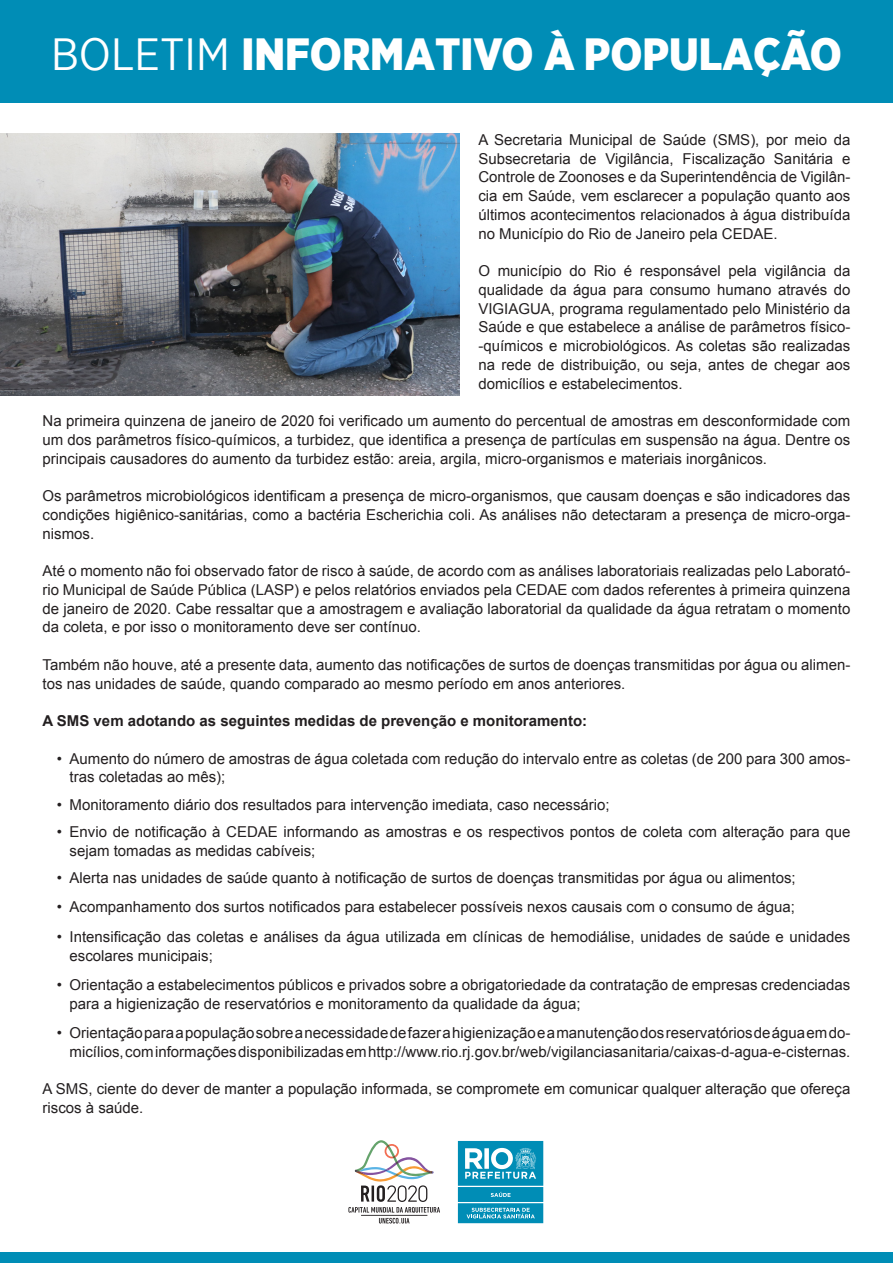
<style>
.page{position:relative;width:893px;height:1263px;background:#fff}
.page>*{position:absolute;margin:0;border:0;box-sizing:border-box;transform-origin:0 0}
.t1{font:900 45px "Gotham Narrow";color:#fff}
.t2{font:15px/18.8px "Arial";color:#231f20}
.t3{font:700 15px "Arial";color:#231f20}
.s1{font-weight:400}
</style>
<div class="page">
<div style="left:0;top:0;width:893px;height:102px;background:#008db6"></div>
<div style="left:0;top:1252px;width:893px;height:11px;background:#008db6"></div>
<svg style="left:348px;top:1140px;width:92px;height:84px"></svg>
<svg style="left:457px;top:1141px;width:87px;height:83px;background:#38a6c6"></svg>
<img style="left:0;top:134px;width:459px;height:261px">
<h1 class="t1" style="left:51px;top:25px;width:792px"><span class="s1">BOLETIM</span> INFORMATIVO À POPULAÇÃO</h1>
<p class="t2" style="left:478px;top:130px;width:374px;text-align:justify">A Secretaria Municipal de Saúde (SMS), por meio da Subsecretaria de Vigilância, Fiscalização Sanitária e Controle de Zoonoses e da Superintendência de Vigilân&shy;cia em Saúde, vem esclarecer a população quanto aos últimos acontecimentos relacionados à água distribuída no Município do Rio de Janeiro pela CEDAE.</p>
<p class="t2" style="left:478px;top:262px;width:374px;text-align:justify">O município do Rio é responsável pela vigilância da qualidade da água para consumo humano através do VIGIAGUA, programa regulamentado pelo Ministério da Saúde e que estabelece a análise de parâmetros físico--químicos e microbiológicos. As coletas são realizadas na rede de distribuição, ou seja, antes de chegar aos domicílios e estabelecimentos.</p>
<p class="t2" style="left:43px;top:412px;width:809px;text-align:justify">Na primeira quinzena de janeiro de 2020 foi verificado um aumento do percentual de amostras em desconformidade com um dos parâmetros físico-químicos, a turbidez, que identifica a presença de partículas em suspensão na água. Dentre os principais causadores do aumento da turbidez estão: areia, argila, micro-organismos e materiais inorgânicos.</p>
<p class="t2" style="left:43px;top:487px;width:809px;text-align:justify">Os parâmetros microbiológicos identificam a presença de micro-organismos, que causam doenças e são indicadores das condições higiênico-sanitárias, como a bactéria Escherichia coli. As análises não detectaram a presença de micro-orga&shy;nismos.</p>
<p class="t2" style="left:43px;top:562px;width:809px;text-align:justify">Até o momento não foi observado fator de risco à saúde, de acordo com as análises laboratoriais realizadas pelo Laborató&shy;rio Municipal de Saúde Pública (LASP) e pelos relatórios enviados pela CEDAE com dados referentes à primeira quinzena de janeiro de 2020. Cabe ressaltar que a amostragem e avaliação laboratorial da qualidade da água retratam o momento da coleta, e por isso o monitoramento deve ser contínuo.</p>
<p class="t2" style="left:43px;top:655px;width:809px">Também não houve, até a presente data, aumento das notificações de surtos de doenças transmitidas por água ou alimen&shy;tos nas unidades de saúde, quando comparado ao mesmo período em anos anteriores.</p>
<p class="t3" style="left:43px;top:711px;width:546px">A SMS vem adotando as seguintes medidas de prevenção e monitoramento:</p>
<p class="t2" style="left:70px;top:749px;width:782px;text-indent:-13px">• Aumento do número de amostras de água coletada com redução do intervalo entre as coletas (de 200 para 300 amos&shy;tras coletadas ao mês);</p>
<p class="t2" style="left:57px;top:795px;width:554px">• Monitoramento diário dos resultados para intervenção imediata, caso necessário;</p>
<p class="t2" style="left:70px;top:822px;width:782px;text-indent:-13px">• Envio de notificação à CEDAE informando as amostras e os respectivos pontos de coleta com alteração para que sejam tomadas as medidas cabíveis;</p>
<p class="t2" style="left:57px;top:868px;width:740px">• Alerta nas unidades de saúde quanto à notificação de surtos de doenças transmitidas por água ou alimentos;</p>
<p class="t2" style="left:57px;top:898px;width:740px">• Acompanhamento dos surtos notificados para estabelecer possíveis nexos causais com o consumo de água;</p>
<p class="t2" style="left:70px;top:927px;width:782px;text-indent:-13px">• Intensificação das coletas e análises da água utilizada em clínicas de hemodiálise, unidades de saúde e unidades escolares municipais;</p>
<p class="t2" style="left:70px;top:975px;width:782px;text-indent:-13px">• Orientação a estabelecimentos públicos e privados sobre a obrigatoriedade da contratação de empresas credenciadas para a higienização de reservatórios e monitoramento da qualidade da água;</p>
<p class="t2" style="left:57px;top:1023px;width:795px;text-align:right">• Orientação para a população sobre a necessidade de fazer a higienização e a manutenção dos reservatórios de água em do&shy;micílios, com informações disponibilizadas em http://www.rio.rj.gov.br/web/vigilanciasanitaria/caixas-d-agua-e-cisternas.</p>
<p class="t2" style="left:43px;top:1080px;width:809px">A SMS, ciente do dever de manter a população informada, se compromete em comunicar qualquer alteração que ofereça riscos à saúde.</p>
</div>
